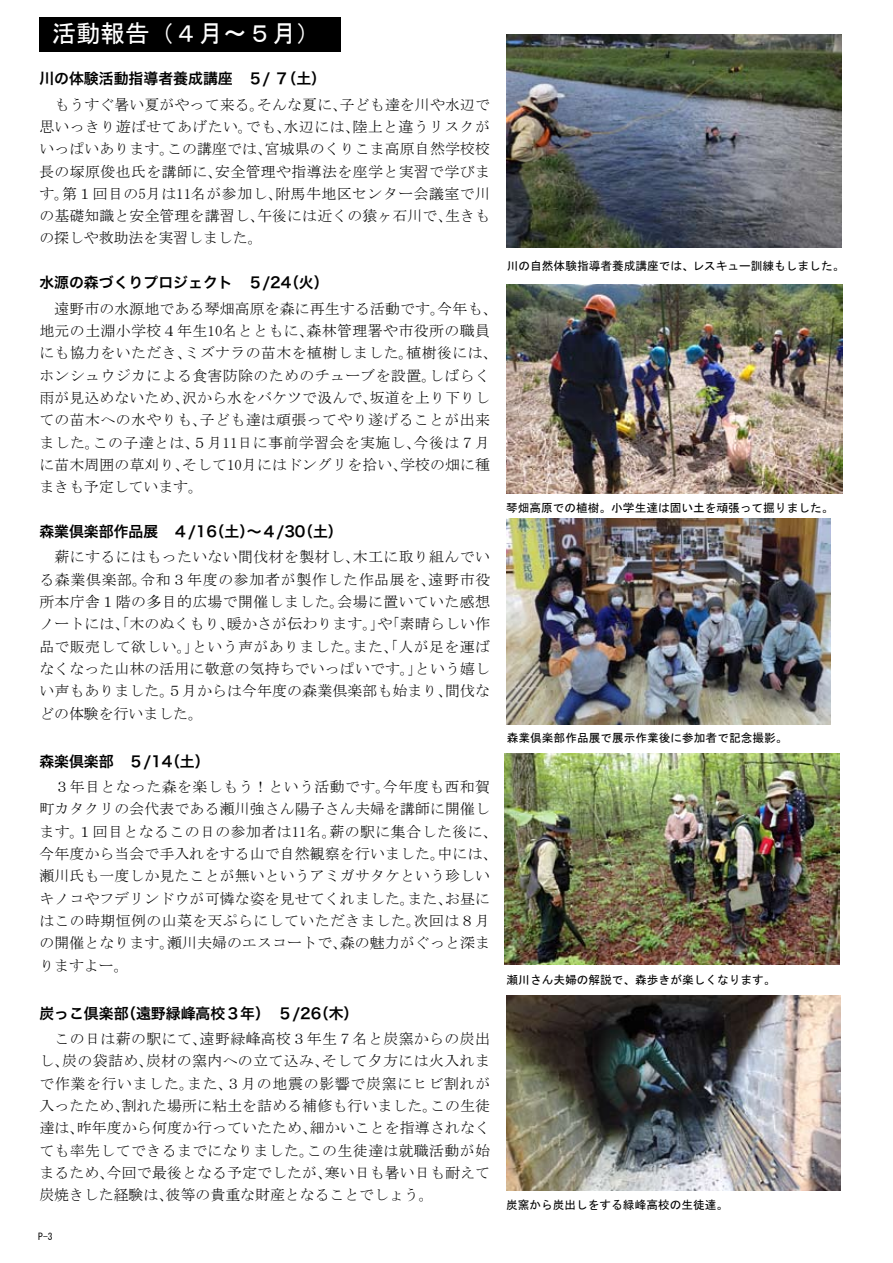
<style>
.page{position:relative;width:893px;height:1263px;background:#fff}
.page>*{position:absolute;margin:0;border:0;box-sizing:border-box;transform-origin:0 0}
.t1{font:24.45px "MS Gothic";color:#fff}
.t2{font:14.85px/22.4px "MS Mincho";letter-spacing:.01em;color:#000}
.t3{font:14.85px/22.4px "MS Mincho";letter-spacing:.03em;color:#000}
.t4{font:14.85px "Hira Kaku Pro W6";color:#000}
.t5{font:14.85px "MS Mincho";letter-spacing:.05em;color:#000}
.t6{font:11.7px "MS Gothic";color:#000}
.t7{font:9.6px "MS Gothic";color:#000}
</style>
<div class="page">
<div style="left:39px;top:17px;width:301px;height:34px;background:#000"></div>
<img style="left:506px;top:519px;width:324px;height:206px">
<img style="left:504px;top:754px;width:336px;height:210px">
<img style="left:506px;top:995px;width:334px;height:196px">
<img style="left:506px;top:285px;width:336px;height:208px">
<img style="left:506px;top:34px;width:335px;height:213px">
<h1 class="t1" style="left:52px;top:21px;width:270px">活動報告（４月〜５月(</h1>
<p class="t4" style="left:39px;top:65px;width:288px">川の体験活動指導者養成講座　５/ （７土(</p>
<p class="t2" style="left:39px;top:93px;width:227px">　もうすぐ暑い夏がやって来る。</p>
<p class="t2" style="left:340px;top:93px;width:152px">子ども達を川や水辺で</p>
<p class="t2" style="left:257px;top:93px;width:91px">そんな夏に、</p>
<p class="t3" style="left:39px;top:115px;width:215px">思いっきり遊ばせてあげたい。</p>
<p class="t3" style="left:353px;top:115px;width:139px">陸上と違うリスクが</p>
<p class="t2" style="left:284px;top:115px;width:77px">水辺には、</p>
<p class="t2" style="left:246px;top:115px;width:47px">でも、</p>
<p class="t2" style="left:265px;top:138px;width:227px">宮城県のくりこま高原自然学校校</p>
<p class="t2" style="left:39px;top:138px;width:136px">いっぱいあります。</p>
<p class="t2" style="left:167px;top:138px;width:106px">この講座では、</p>
<p class="t3" style="left:215px;top:160px;width:276px">安全管理や指導法を座学と実習で学びま</p>
<p class="t3" style="left:39px;top:160px;width:184px">長の塚原俊也氏を講師に、</p>
<p class="t3" style="left:275px;top:182px;width:216px">附馬牛地区センター会議室で川</p>
<p class="t3" style="left:39px;top:182px;width:245px">す第。１回目の5月は11名が参加し、</p>
<p class="t2" style="left:39px;top:205px;width:227px">の基礎知識と安全管理を講習し、の探しや救助法を実習しました。</p>
<p class="t2" style="left:257px;top:205px;width:197px">午後には近くの猿ヶ石川で、</p>
<p class="t2" style="left:445px;top:205px;width:46px">生きも</p>
<p class="t4" style="left:39px;top:269px;width:254px">水源の森づくりプロジェクト　５/24</p>
<p class="t4" style="left:284px;top:269px;width:46px">（火(</p>
<p class="t2" style="left:307px;top:297px;width:185px;text-indent:-267px">　遠野市の水源地である琴畑高原を森に再生する活動です。<br>森林管理署や市役所の職員</p>
<p class="t2" style="left:438px;top:297px;width:61px">今年も、</p>
<p class="t3" style="left:39px;top:319px;width:276px">地元の土淵小学校４年生10名とともに、</p>
<p class="t3" style="left:39px;top:342px;width:154px">にも協力をいただき、</p>
<p class="t3" style="left:185px;top:342px;width:230px">ミズナラの苗木を植樹しました。</p>
<p class="t2" style="left:406px;top:342px;width:93px">植樹後には、</p>
<p class="t3" style="left:370px;top:364px;width:122px;text-indent:-331px">ホンシュウジカによる食害防除のためのチューブを設置。<br>坂道を上り下りし</p>
<p class="t2" style="left:429px;top:364px;width:62px">しばらく</p>
<p class="t2" style="left:39px;top:386px;width:152px">雨が見込めないため、</p>
<p class="t2" style="left:182px;top:386px;width:197px">沢から水をバケツで汲んで、</p>
<p class="t3" style="left:200px;top:409px;width:292px">子ども達は頑張ってやり遂げることが出来</p>
<p class="t3" style="left:39px;top:409px;width:169px">ての苗木への水やりも、</p>
<p class="t3" style="left:93px;top:431px;width:329px">この子達とは５、月11日に事前学習会を実施し、</p>
<p class="t2" style="left:414px;top:431px;width:78px">今後は７月</p>
<p class="t2" style="left:39px;top:431px;width:62px">ました。</p>
<p class="t2" style="left:400px;top:453px;width:92px">学校の畑に種</p>
<p class="t2" style="left:182px;top:453px;width:227px">そして10月にはドングリを拾い、</p>
<p class="t2" style="left:39px;top:453px;width:165px">に苗木周囲の草刈り、まきも予定しています。</p>
<p class="t4" style="left:39px;top:518px;width:179px">森業倶楽部作品展　４/16</p>
<p class="t4" style="left:210px;top:518px;width:97px">（土）〜４/30</p>
<p class="t4" style="left:298px;top:518px;width:46px">（土(</p>
<p class="t3" style="left:39px;top:546px;width:322px">　薪にするにはもったいない間伐材を製材し、</p>
<p class="t3" style="left:353px;top:546px;width:139px">木工に取り組んでい</p>
<p class="t2" style="left:39px;top:568px;width:109px">る森業倶楽部。</p>
<p class="t5" style="left:140px;top:572px;width:296px">令和３年度の参加者が製作した作品展を、</p>
<p class="t2" style="left:429px;top:568px;width:63px">遠野市役</p>
<p class="t3" style="left:39px;top:590px;width:307px">所本庁舎１階の多目的広場で開催しました。</p>
<p class="t3" style="left:337px;top:590px;width:154px">会場に置いていた感想</p>
<p class="t2" style="left:377px;top:613px;width:114px">「や素晴らしい作</p>
<p class="t2" style="left:227px;top:613px;width:159px">暖かさが伝わります。」</p>
<p class="t2" style="left:39px;top:613px;width:197px">ノートには、「木のぬくもり、</p>
<p class="t3" style="left:353px;top:635px;width:139px">また、「人が足を運ば</p>
<p class="t3" style="left:39px;top:635px;width:161px">品で販売して欲しい。」</p>
<p class="t3" style="left:192px;top:635px;width:169px">という声がありました。</p>
<p class="t2" style="left:39px;top:657px;width:384px">なくなった山林の活用に敬意の気持ちでいっぱいです。」</p>
<p class="t2" style="left:415px;top:657px;width:77px">という嬉し</p>
<p class="t2" style="left:39px;top:680px;width:414px">い声もありました５。月からは今年度の森業倶楽部も始まり、どの体験を行いました。</p>
<p class="t4" style="left:165px;top:748px;width:46px">（土(</p>
<p class="t2" style="left:445px;top:680px;width:46px">間伐な</p>
<p class="t4" style="left:39px;top:748px;width:135px">森楽倶楽部　５/14</p>
<p class="t3" style="left:39px;top:775px;width:352px">　３年目となった森を楽しもう！という活動です。</p>
<p class="t2" style="left:39px;top:798px;width:452px">町カタクリの会代表である瀬川強さん陽子さん夫婦を講師に開催し</p>
<p class="t3" style="left:330px;top:820px;width:169px">薪の駅に集合した後に、</p>
<p class="t3" style="left:383px;top:775px;width:108px">今年度も西和賀</p>
<p class="t3" style="left:39px;top:820px;width:299px">ます１。回目となるこの日の参加者は11名。</p>
<p class="t2" style="left:39px;top:842px;width:407px">今年度から当会で手入れをする山で自然観察を行いました。</p>
<p class="t2" style="left:39px;top:865px;width:452px">瀬川氏も一度しか見たことが無いというアミガサタケという珍しい</p>
<p class="t2" style="left:445px;top:887px;width:46px">お昼に</p>
<p class="t2" style="left:438px;top:842px;width:61px">中には、</p>
<p class="t2" style="left:414px;top:887px;width:78px;text-indent:-375px">キノコやフデリンドウが可憐な姿を見せてくれました。<br>次回は８月</p>
<p class="t2" style="left:408px;top:887px;width:46px">また、</p>
<p class="t3" style="left:340px;top:909px;width:152px;text-indent:-300px">はこの時期恒例の山菜を天ぷらにしていただきました。<br>森の魅力がぐっと深ま</p>
<p class="t2" style="left:167px;top:932px;width:182px">瀬川夫婦のエスコートで、</p>
<p class="t2" style="left:39px;top:932px;width:136px">の開催となります。りますよー。</p>
<p class="t4" style="left:121px;top:1000px;width:202px">（遠野緑峰高校３年）　５/26</p>
<p class="t4" style="left:39px;top:1000px;width:91px">炭っこ倶楽部</p>
<p class="t4" style="left:314px;top:1000px;width:46px">（木(</p>
<p class="t3" style="left:200px;top:1027px;width:292px">遠野緑峰高校３年生７名と炭窯からの炭出</p>
<p class="t3" style="left:39px;top:1027px;width:169px">　この日は薪の駅にて、</p>
<p class="t3" style="left:146px;top:1050px;width:184px">炭材の窯内への立て込み、</p>
<p class="t2" style="left:62px;top:1050px;width:93px">炭の袋詰め、</p>
<p class="t3" style="left:322px;top:1050px;width:170px">そして夕方には火入れま</p>
<p class="t2" style="left:39px;top:1050px;width:31px">し、</p>
<p class="t5" style="left:187px;top:1076px;width:305px">また３、月の地震の影響で炭窯にヒビ割れが</p>
<p class="t5" style="left:39px;top:1076px;width:156px">で作業を行いました。</p>
<p class="t2" style="left:122px;top:1094px;width:317px">割れた場所に粘土を詰める補修も行いました。</p>
<p class="t2" style="left:430px;top:1094px;width:61px">この生徒</p>
<p class="t2" style="left:39px;top:1094px;width:91px">入ったため、</p>
<p class="t2" style="left:77px;top:1117px;width:242px">昨年度から何度か行っていたため、</p>
<p class="t2" style="left:310px;top:1117px;width:182px">細かいことを指導されなく</p>
<p class="t2" style="left:39px;top:1117px;width:46px">達は、</p>
<p class="t3" style="left:307px;top:1139px;width:185px">この生徒達は就職活動が始</p>
<p class="t3" style="left:39px;top:1139px;width:276px">ても率先してできるまでになりました。</p>
<p class="t2" style="left:107px;top:1161px;width:227px">今回で最後となる予定でしたが、</p>
<p class="t2" style="left:325px;top:1161px;width:167px">寒い日も暑い日も耐えて</p>
<p class="t2" style="left:39px;top:1161px;width:76px">まるため、</p>
<p class="t2" style="left:166px;top:1184px;width:269px">彼等の貴重な財産となることでしょう。</p>
<p class="t2" style="left:39px;top:1184px;width:135px">炭焼きした経験は、</p>
<p class="t7" style="left:38px;top:1231px;width:16px">P-3</p>
<p class="t6" style="left:507px;top:259px;width:339px">川の自然体験指導者養成講座では、レスキュー訓練もしました。</p>
<p class="t6" style="left:506px;top:502px;width:329px">琴畑高原での植樹。小学生達は固い土を頑張って掘りました。</p>
<p class="t6" style="left:507px;top:731px;width:282px">森業倶楽部作品展で展示作業後に参加者で記念撮影。</p>
<p class="t6" style="left:507px;top:974px;width:270px">瀬川さん夫婦の解説で、森歩きが楽しくなります。</p>
<p class="t6" style="left:506px;top:1199px;width:224px">炭窯から炭出しをする緑峰高校の生徒達。</p>
</div>
